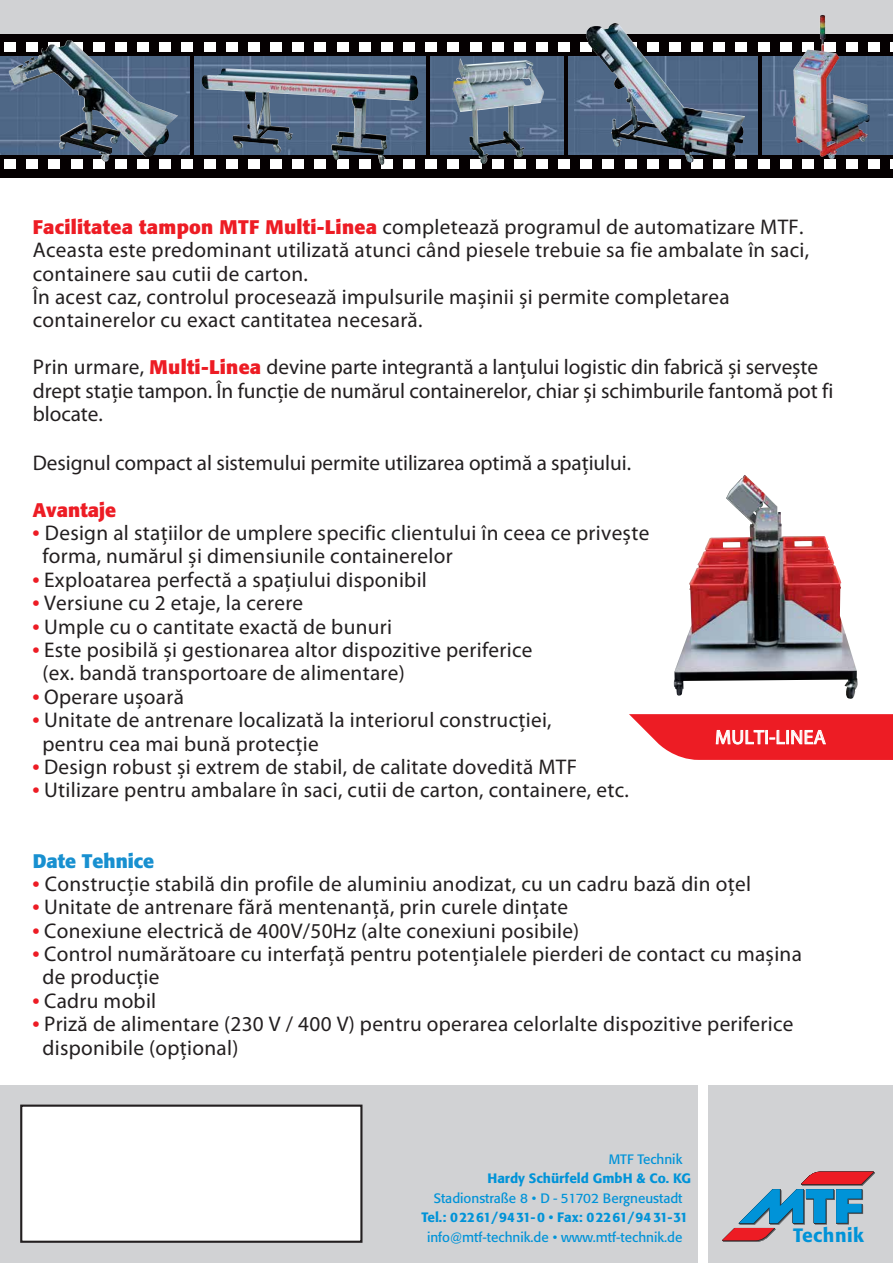
<style>
.page{position:relative;width:893px;height:1263px;background:#fff}
.page>*{position:absolute;margin:0;border:0;box-sizing:border-box;transform-origin:0 0}
.t1{font:21.3px/23.4px "Myriad Pro";letter-spacing:.015em;color:#231f20}
.t2{font:21.3px/23.4px "Myriad Pro";letter-spacing:-.005em;color:#231f20}
.t3{font:19.8px "Myriad Pro";letter-spacing:.015em;color:#fff}
.t4{font:700 19.5px "Formata";color:#1890d0}
.t5{font:700 19.5px "Formata";color:#ed1c24}
.t6{font:500 19.2px "Formata";letter-spacing:.025em;color:#0093d8}
.t7{font:13.5px "Formata";color:#0093d8}
.t8{font:500 13.5px "Formata";color:#0093d8}
.s1{font-family:"Formata";font-weight:700;font-size:19.5px;color:#ed1c24}
.s2{font-family:"Formata";font-weight:500;font-size:19.5px;color:#ed1c24}
</style>
<div class="page">
<div style="left:0;top:0;width:893px;height:38px;background:#d1d2d4"></div>
<img style="left:674px;top:475px;width:184px;height:224px">
<div style="left:0;top:34px;width:893px;height:144px;background:#050001"></div>
<svg style="left:891px;top:159px;width:2px;height:10px"></svg>
<div style="left:869px;top:159px;width:11px;height:10px;background:#fff"></div>
<div style="left:847px;top:159px;width:11px;height:10px;background:#fff"></div>
<div style="left:824px;top:159px;width:12px;height:10px;background:#fff"></div>
<div style="left:802px;top:159px;width:12px;height:10px;background:#fff"></div>
<div style="left:780px;top:159px;width:11px;height:10px;background:#fff"></div>
<div style="left:758px;top:159px;width:11px;height:10px;background:#fff"></div>
<div style="left:736px;top:159px;width:11px;height:10px;background:#fff"></div>
<div style="left:714px;top:159px;width:11px;height:10px;background:#fff"></div>
<div style="left:691px;top:159px;width:12px;height:10px;background:#fff"></div>
<div style="left:669px;top:159px;width:12px;height:10px;background:#fff"></div>
<div style="left:647px;top:159px;width:11px;height:10px;background:#fff"></div>
<div style="left:625px;top:159px;width:11px;height:10px;background:#fff"></div>
<div style="left:603px;top:159px;width:11px;height:10px;background:#fff"></div>
<div style="left:581px;top:159px;width:11px;height:10px;background:#fff"></div>
<div style="left:558px;top:159px;width:12px;height:10px;background:#fff"></div>
<div style="left:536px;top:159px;width:12px;height:10px;background:#fff"></div>
<div style="left:514px;top:159px;width:11px;height:10px;background:#fff"></div>
<div style="left:492px;top:159px;width:11px;height:10px;background:#fff"></div>
<div style="left:470px;top:159px;width:11px;height:10px;background:#fff"></div>
<div style="left:448px;top:159px;width:11px;height:10px;background:#fff"></div>
<div style="left:425px;top:159px;width:12px;height:10px;background:#fff"></div>
<div style="left:403px;top:159px;width:12px;height:10px;background:#fff"></div>
<svg style="left:381px;top:159px;width:11px;height:10px"></svg>
<div style="left:359px;top:159px;width:11px;height:10px;background:#fff"></div>
<div style="left:337px;top:159px;width:11px;height:10px;background:#fff"></div>
<div style="left:315px;top:159px;width:11px;height:10px;background:#fff"></div>
<div style="left:292px;top:159px;width:12px;height:10px;background:#fff"></div>
<div style="left:270px;top:159px;width:12px;height:10px;background:#fff"></div>
<div style="left:248px;top:159px;width:12px;height:10px;background:#fff"></div>
<div style="left:226px;top:159px;width:11px;height:10px;background:#fff"></div>
<div style="left:204px;top:159px;width:11px;height:10px;background:#fff"></div>
<div style="left:182px;top:159px;width:11px;height:10px;background:#fff"></div>
<div style="left:160px;top:159px;width:11px;height:10px;background:#fff"></div>
<div style="left:137px;top:159px;width:12px;height:10px;background:#fff"></div>
<div style="left:115px;top:159px;width:12px;height:10px;background:#fff"></div>
<div style="left:93px;top:159px;width:11px;height:10px;background:#fff"></div>
<div style="left:71px;top:159px;width:11px;height:10px;background:#fff"></div>
<div style="left:49px;top:159px;width:11px;height:10px;background:#fff"></div>
<div style="left:27px;top:159px;width:11px;height:10px;background:#fff"></div>
<div style="left:4px;top:159px;width:12px;height:10px;background:#fff"></div>
<svg style="left:891px;top:42px;width:2px;height:10px"></svg>
<div style="left:869px;top:42px;width:11px;height:10px;background:#fff"></div>
<div style="left:780px;top:42px;width:11px;height:10px;background:#fff"></div>
<div style="left:758px;top:42px;width:11px;height:10px;background:#fff"></div>
<div style="left:736px;top:42px;width:11px;height:10px;background:#fff"></div>
<div style="left:714px;top:42px;width:11px;height:10px;background:#fff"></div>
<div style="left:691px;top:42px;width:12px;height:10px;background:#fff"></div>
<div style="left:581px;top:42px;width:11px;height:10px;background:#fff"></div>
<div style="left:558px;top:42px;width:12px;height:10px;background:#fff"></div>
<div style="left:536px;top:42px;width:12px;height:10px;background:#fff"></div>
<div style="left:514px;top:42px;width:11px;height:10px;background:#fff"></div>
<div style="left:492px;top:42px;width:11px;height:10px;background:#fff"></div>
<div style="left:470px;top:42px;width:11px;height:10px;background:#fff"></div>
<div style="left:448px;top:42px;width:11px;height:10px;background:#fff"></div>
<div style="left:425px;top:42px;width:12px;height:10px;background:#fff"></div>
<div style="left:403px;top:42px;width:12px;height:10px;background:#fff"></div>
<div style="left:381px;top:42px;width:11px;height:10px;background:#fff"></div>
<div style="left:359px;top:42px;width:11px;height:10px;background:#fff"></div>
<div style="left:337px;top:42px;width:11px;height:10px;background:#fff"></div>
<div style="left:315px;top:42px;width:11px;height:10px;background:#fff"></div>
<div style="left:292px;top:42px;width:12px;height:10px;background:#fff"></div>
<div style="left:270px;top:42px;width:12px;height:10px;background:#fff"></div>
<div style="left:248px;top:42px;width:12px;height:10px;background:#fff"></div>
<div style="left:226px;top:42px;width:11px;height:10px;background:#fff"></div>
<div style="left:204px;top:42px;width:11px;height:10px;background:#fff"></div>
<div style="left:182px;top:42px;width:11px;height:10px;background:#fff"></div>
<div style="left:160px;top:42px;width:11px;height:10px;background:#fff"></div>
<div style="left:137px;top:42px;width:12px;height:10px;background:#fff"></div>
<div style="left:115px;top:42px;width:12px;height:10px;background:#fff"></div>
<div style="left:93px;top:42px;width:11px;height:10px;background:#fff"></div>
<svg style="left:71px;top:42px;width:11px;height:10px"></svg>
<div style="left:4px;top:42px;width:12px;height:10px;background:#fff"></div>
<img style="left:0;top:56px;width:189px;height:99px">
<img style="left:194px;top:56px;width:231px;height:99px">
<img style="left:430px;top:56px;width:134px;height:99px">
<img style="left:569px;top:56px;width:189px;height:99px">
<img style="left:763px;top:56px;width:130px;height:99px">
<img style="left:23px;top:40px;width:45px;height:27px">
<img style="left:201px;top:68px;width:132px;height:86px">
<img style="left:452px;top:59px;width:92px;height:105px">
<img style="left:586px;top:24px;width:98px;height:127px">
<img style="left:793px;top:15px;width:75px;height:144px">
<div style="left:0;top:1085px;width:697px;height:178px;background:#d1d2d4"></div>
<div style="left:20px;top:1104px;width:342px;height:139px;background:#fff;border:2px solid #231f20"></div>
<svg style="left:629px;top:714px;width:264px;height:46px;background:#ef3e45"></svg>
<div style="left:708px;top:1085px;width:185px;height:178px;background:#d1d2d4"></div>
<svg style="left:722px;top:1172px;width:153px;height:70px"></svg>
<p class="t1" style="left:33px;top:215px;width:778px"><span class="s1">Facilitatea tampon MTF Multi-Linea</span> completează programul de automatizare MTF.<br>Aceasta este predominant utilizată atunci când piesele trebuie sa fie ambalate în saci, containere sau cutii de carton.<br>În acest caz, controlul procesează impulsurile mașinii și permite completarea containerelor cu exact cantitatea necesară.</p>
<p class="t2" style="left:33px;top:355px;width:802px">Prin urmare, <span class="s1">Multi-Linea</span> devine parte integrantă a lanțului logistic din fabrică și servește drept stație tampon. În funcție de numărul containerelor, chiar și schimburile fantomă pot fi blocate.</p>
<p class="t2" style="left:33px;top:451px;width:600px">Designul compact al sistemului permite utilizarea optimă a spațiului.</p>
<p class="t5" style="left:33px;top:497px;width:85px">Avantaje</p>
<p class="t1" style="left:42px;top:521px;width:608px;text-indent:-10px"><span class="s2">•</span> Design al stațiilor de umplere specific clientului în ceea ce privește forma, numărul și dimensiunile containerelor</p>
<p class="t1" style="left:33px;top:568px;width:396px"><span class="s2">•</span> Exploatarea perfectă a spațiului disponibil</p>
<p class="t1" style="left:33px;top:591px;width:272px"><span class="s2">•</span> Versiune cu 2 etaje, la cerere</p>
<p class="t1" style="left:33px;top:614px;width:361px"><span class="s2">•</span> Umple cu o cantitate exactă de bunuri</p>
<p class="t1" style="left:42px;top:638px;width:492px;text-indent:-10px"><span class="s2">•</span> Este posibilă și gestionarea altor dispozitive periferice (ex. bandă transportoare de alimentare)</p>
<p class="t1" style="left:33px;top:685px;width:153px"><span class="s2">•</span> Operare ușoară</p>
<p class="t1" style="left:42px;top:708px;width:511px;text-indent:-10px"><span class="s2">•</span> Unitate de antrenare localizată la interiorul construcției, pentru cea mai bună protecție</p>
<p class="t1" style="left:33px;top:755px;width:546px"><span class="s2">•</span> Design robust și extrem de stabil, de calitate dovedită MTF</p>
<p class="t1" style="left:33px;top:778px;width:598px"><span class="s2">•</span> Utilizare pentru ambalare în saci, cutii de carton, containere, etc.</p>
<p class="t3" style="left:715px;top:725px;width:112px">MULTI-LINEA</p>
<p class="t4" style="left:33px;top:848px;width:123px">Date Tehnice</p>
<p class="t1" style="left:33px;top:872px;width:720px"><span class="s2">•</span> Construcție stabilă din profile de aluminiu anodizat, cu un cadru bază din oțel</p>
<p class="t1" style="left:33px;top:895px;width:537px"><span class="s2">•</span> Unitate de antrenare fără mentenanță, prin curele dințate</p>
<p class="t1" style="left:33px;top:918px;width:548px"><span class="s2">•</span> Conexiune electrică de 400V/50Hz (alte conexiuni posibile)</p>
<p class="t1" style="left:42px;top:942px;width:761px;text-indent:-10px"><span class="s2">•</span> Control numărătoare cu interfață pentru potențialele pierderi de contact cu mașina de producție</p>
<p class="t1" style="left:33px;top:989px;width:125px"><span class="s2">•</span> Cadru mobil</p>
<p class="t1" style="left:42px;top:1012px;width:753px;text-indent:-10px"><span class="s2">•</span> Priză de alimentare (230 V / 400 V) pentru operarea celorlalte dispozitive periferice disponibile (opțional)</p>
<p class="t7" style="left:609px;top:1150px;width:75px">MTF Technik</p>
<p class="t8" style="left:488px;top:1170px;width:205px">Hardy Schürfeld GmbH &amp; Co. KG</p>
<p class="t7" style="left:434px;top:1189px;width:250px">Stadionstraße 8 • D - 51702 Bergneustadt</p>
<p class="t8" style="left:422px;top:1209px;width:268px">Tel.: 02261/9431-0 • Fax: 02261/94 31-31</p>
<p class="t7" style="left:427px;top:1228px;width:257px">info@mtf-technik.de • www.mtf-technik.de</p>
<p class="t6" style="left:793px;top:1223px;width:72px">Technik</p>
</div>
